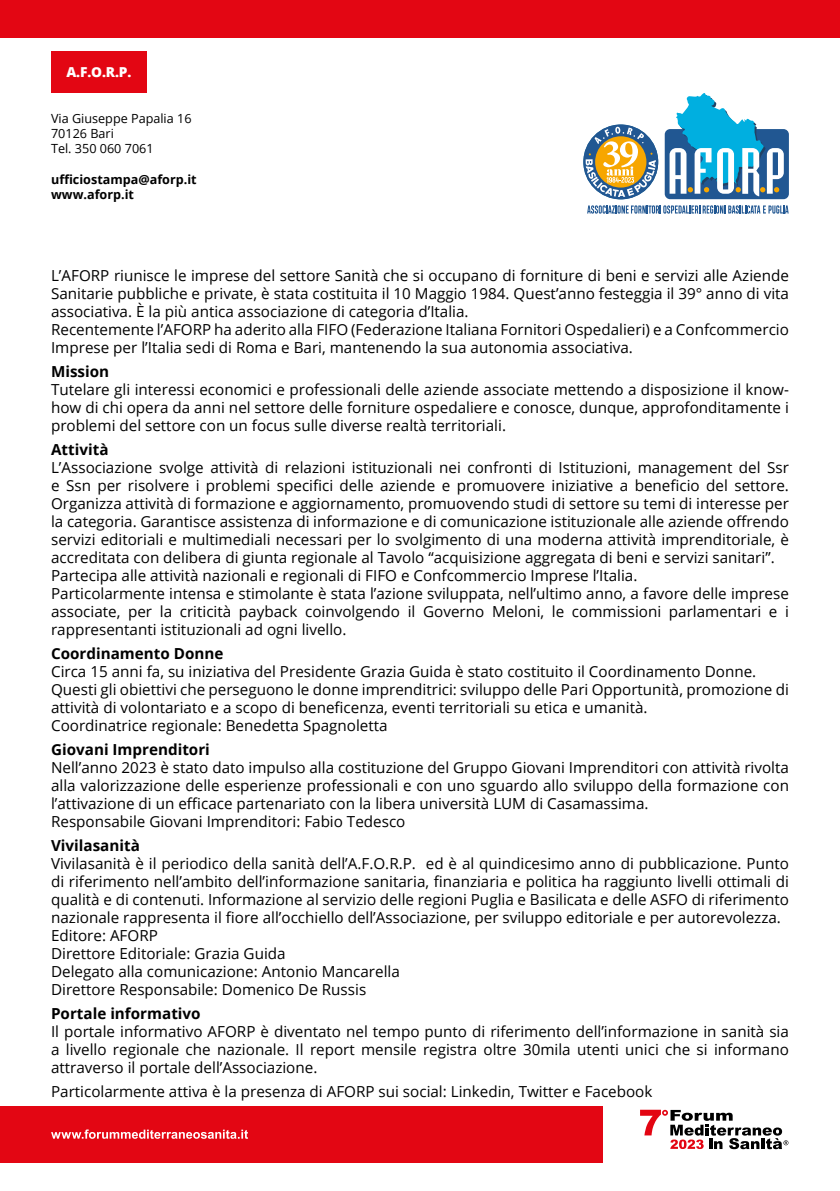
<style>
.page{position:relative;width:840px;height:1191px;background:#fff}
.page>*{position:absolute;margin:0;border:0;box-sizing:border-box;transform-origin:0 0}
.t1{font:15.2px/18px "Open Sans";color:#000}
.t2{font:700 15.2px "Open Sans";color:#000}
.t3{font:800 13.8px "Open Sans";color:#fff}
.t4{font:12.6px/15.2px "Open Sans";color:#000}
.t5{font:700 12.6px/15.2px "Open Sans";color:#000}
</style>
<div class="page">
<div style="left:0;top:1105px;width:602px;height:57px;background:#e30613"></div>
<svg style="left:51px;top:1129px;width:197px;height:9px"></svg>
<svg style="left:640px;top:1109px;width:148px;height:40px"></svg>
<div style="left:0;top:0;width:839px;height:37px;background:#e30613"></div>
<div style="left:51px;top:51px;width:96px;height:41px;background:#e30613"></div>
<div style="left:664px;top:129px;width:124px;height:70px;background:#215792;border-radius:5px"></div>
<svg style="left:583px;top:124px;width:74px;height:75px"></svg>
<svg style="left:587px;top:205px;width:201px;height:9px"></svg>
<svg style="left:669px;top:93px;width:114px;height:103px"></svg>
<svg style="left:585px;top:127px;width:70px;height:70px"></svg>
<p class="t3" style="left:66px;top:61px;width:66px">A.F.O.R.P.</p>
<p class="t4" style="left:51px;top:111px;width:142px">Via Giuseppe Papalia 16<br>70126 Bari<br>Tel. 350 060 7061</p>
<p class="t5" style="left:51px;top:171px;width:147px">ufficiostampa@aforp.it www.aforp.it</p>
<p class="t1" style="left:51px;top:266px;width:739px">L’AFORP riunisce le imprese del settore Sanità che si occupano di forniture di beni e servizi alle Aziende Sanitarie pubbliche e private, è stata costituita il 10 Maggio 1984. Quest’anno festeggia il 39° anno di vita associativa. È la più antica associazione di categoria d’Italia.<br>Recentemente l’AFORP ha aderito alla FIFO (Federazione Italiana Fornitori Ospedalieri) e a Confcommercio Imprese per l’Italia sedi di Roma e Bari, mantenendo la sua autonomia associativa.</p>
<p class="t2" style="left:51px;top:361px;width:60px">Mission</p>
<p class="t1" style="left:51px;top:380px;width:739px;text-align:justify">Tutelare gli interessi economici e professionali delle aziende associate mettendo a disposizione il know&shy;how di chi opera da anni nel settore delle forniture ospedaliere e conosce, dunque, approfonditamente i problemi del settore con un focus sulle diverse realtà territoriali.</p>
<p class="t2" style="left:51px;top:439px;width:59px">Attività</p>
<p class="t1" style="left:51px;top:458px;width:739px">L’Associazione svolge attività di relazioni istituzionali nei confronti di Istituzioni, management del Ssr e Ssn per risolvere i problemi specifici delle aziende e promuovere iniziative a beneficio del settore.<br>Organizza attività di formazione e aggiornamento, promuovendo studi di settore su temi di interesse per la categoria. Garantisce assistenza di informazione e di comunicazione istituzionale alle aziende offrendo servizi editoriali e multimediali necessari per lo svolgimento di una moderna attività imprenditoriale, è accreditata con delibera di giunta regionale al Tavolo “acquisizione aggregata di beni e servizi sanitari”.<br>Partecipa alle attività nazionali e regionali di FIFO e Confcommercio Imprese l’Italia.<br>Particolarmente intensa e stimolante è stata l’azione sviluppata, nell’ultimo anno, a favore delle imprese associate, per la criticità payback coinvolgendo il Governo Meloni, le commissioni parlamentari e i rappresentanti istituzionali ad ogni livello.</p>
<p class="t2" style="left:51px;top:643px;width:174px">Coordinamento Donne</p>
<p class="t1" style="left:51px;top:662px;width:739px">Circa 15 anni fa, su iniziativa del Presidente Grazia Guida è stato costituito il Coordinamento Donne.<br>Questi gli obiettivi che perseguono le donne imprenditrici: sviluppo delle Pari Opportunità, promozione di attività di volontariato e a scopo di beneficenza, eventi territoriali su etica e umanità.<br>Coordinatrice regionale: Benedetta Spagnoletta</p>
<p class="t2" style="left:51px;top:739px;width:160px">Giovani Imprenditori</p>
<p class="t1" style="left:51px;top:758px;width:739px">Nell’anno 2023 è stato dato impulso alla costituzione del Gruppo Giovani Imprenditori con attività rivolta alla valorizzazione delle esperienze professionali e con uno sguardo allo sviluppo della formazione con l’attivazione di un efficace partenariato con la libera università LUM di Casamassima.<br>Responsabile Giovani Imprenditori: Fabio Tedesco</p>
<p class="t2" style="left:51px;top:835px;width:90px">Vivilasanità</p>
<p class="t1" style="left:51px;top:854px;width:739px">Vivilasanità è il periodico della sanità dell’A.F.O.R.P. ed è al quindicesimo anno di pubblicazione. Punto di riferimento nell’ambito dell’informazione sanitaria, finanziaria e politica ha raggiunto livelli ottimali di qualità e di contenuti. Informazione al servizio delle regioni Puglia e Basilicata e delle ASFO di riferimento nazionale rappresenta il fiore all’occhiello dell’Associazione, per sviluppo editoriale e per autorevolezza.<br>Editore: AFORP<br>Direttore Editoriale: Grazia Guida<br>Delegato alla comunicazione: Antonio Mancarella<br>Direttore Responsabile: Domenico De Russis</p>
<p class="t2" style="left:51px;top:1003px;width:151px">Portale informativo</p>
<p class="t1" style="left:51px;top:1022px;width:739px;text-align:justify">Il portale informativo AFORP è diventato nel tempo punto di riferimento dell’informazione in sanità sia a livello regionale che nazionale. Il report mensile registra oltre 30mila utenti unici che si informano attraverso il portale dell’Associazione.</p>
<p class="t1" style="left:51px;top:1082px;width:602px">Particolarmente attiva è la presenza di AFORP sui social: Linkedin, Twitter e Facebook</p>
</div>
